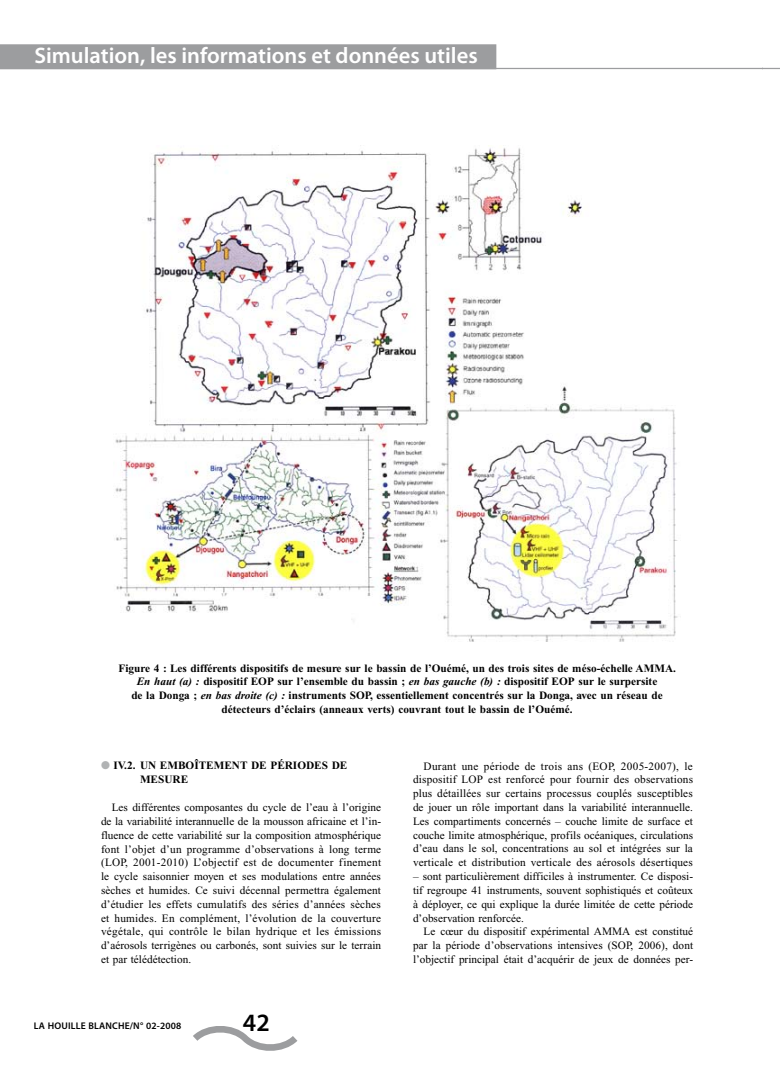
<style>
.page{position:relative;width:780px;height:1088px;background:#fff}
.page>*{position:absolute;margin:0;border:0;box-sizing:border-box;transform-origin:0 0}
.t1{font:600 25px "Myriad Pro";color:#000}
.t2{font:600 22.5px "Myriad Pro";color:#fff}
.t3{font:11.25px/13.9px "Times New Roman";color:#000;text-align:justify}
.t4{font:700 11.25px/13.8px "Times New Roman";color:#000;text-align:center}
.t5{font:600 9.75px "Myriad Pro";letter-spacing:.015em;color:#000}
.s1{font-style:italic}
.s2{color:#b1b3b4}
</style>
<div class="page">
<svg style="left:193px;top:1026px;width:105px;height:25px"></svg>
<div style="left:0;top:44px;width:496px;height:25px;background:#9c9d9f"></div>
<hr style="left:388px;top:68px;width:374px;height:1px;background:#9c9d9f">
<svg style="left:762px;top:68px;width:18px;height:1px"></svg>
<img style="left:115px;top:145px;width:563px;height:497px">
<h2 class="t2" style="left:34px;top:42px;width:445px">Simulation, les informations et données utiles</h2>
<p class="t4" style="left:118px;top:661px;width:559px">Figure 4 : Les différents dispositifs de mesure sur le bassin de l’Ouémé, un des trois sites de méso-échelle AMMA.<br><span class="s1">En haut (a) :</span> dispositif EOP sur l’ensemble du bassin ; <span class="s1">en bas gauche (b) :</span> dispositif EOP sur le surpersite<br>de la Donga ; <span class="s1">en bas droite (c) :</span> instruments SOP, essentiellement concentrés sur la Donga, avec un réseau de détecteurs d’éclairs (anneaux verts) couvrant tout le bassin de l’Ouémé.</p>
<p class="t4" style="left:101px;top:759px;width:77px"><span class="s2">●</span> IV.2. Un embo</p>
<p class="t4" style="left:194px;top:759px;width:154px">îtement de périodes de</p>
<p class="t4" style="left:140px;top:773px;width:50px">mesure</p>
<p class="t3" style="left:101px;top:801px;width:282px;text-indent:11px">Les différentes composantes du cycle de l’eau à l’origine de la variabilité interannuelle de la mousson africaine et l’in&shy;fluence de cette variabilité sur la composition atmosphérique font l’objet d’un programme d’observations à long terme (LOP, 2001-2010) L’objectif est de documenter finement le cycle saisonnier moyen et ses modulations entre années sèches et humides. Ce suivi décennal permettra également d’étudier les effets cumulatifs des séries d’années sèches et humides. En complément, l’évolution de la couverture végétale, qui contrôle le bilan hydrique et les émissions d’aérosols terrigènes ou carbonés, sont suivies sur le terrain et par télédétection.</p>
<p class="t5" style="left:34px;top:1019px;width:149px">LA HOUILLE BLANCHE/N° 02-2008</p>
<h1 class="t1" style="left:243px;top:1007px;width:28px">42</h1>
<p class="t3" style="left:413px;top:759px;width:281px;text-indent:11px">Durant une période de trois ans (EOP, 2005-2007), le dispositif LOP est renforcé pour fournir des observations plus détaillées sur certains processus couplés susceptibles de jouer un rôle important dans la variabilité interannuelle.<br>Les compartiments concernés – couche limite de surface et couche limite atmosphérique, profils océaniques, circulations d’eau dans le sol, concentrations au sol et intégrées sur la verticale et distribution verticale des aérosols désertiques</p>
<p class="t3" style="left:413px;top:869px;width:281px">– sont particulièrement difficiles à instrumenter. Ce disposi&shy;tif regroupe 41 instruments, souvent sophistiqués et coûteux à déployer, ce qui explique la durée limitée de cette période d’observation renforcée.</p>
<p class="t3" style="left:413px;top:925px;width:282px;text-indent:11px">Le cœur du dispositif expérimental AMMA est constitué par la période d’observations intensives (SOP, 2006), dont l’objectif principal était d’acquérir de jeux de données per-</p>
</div>
